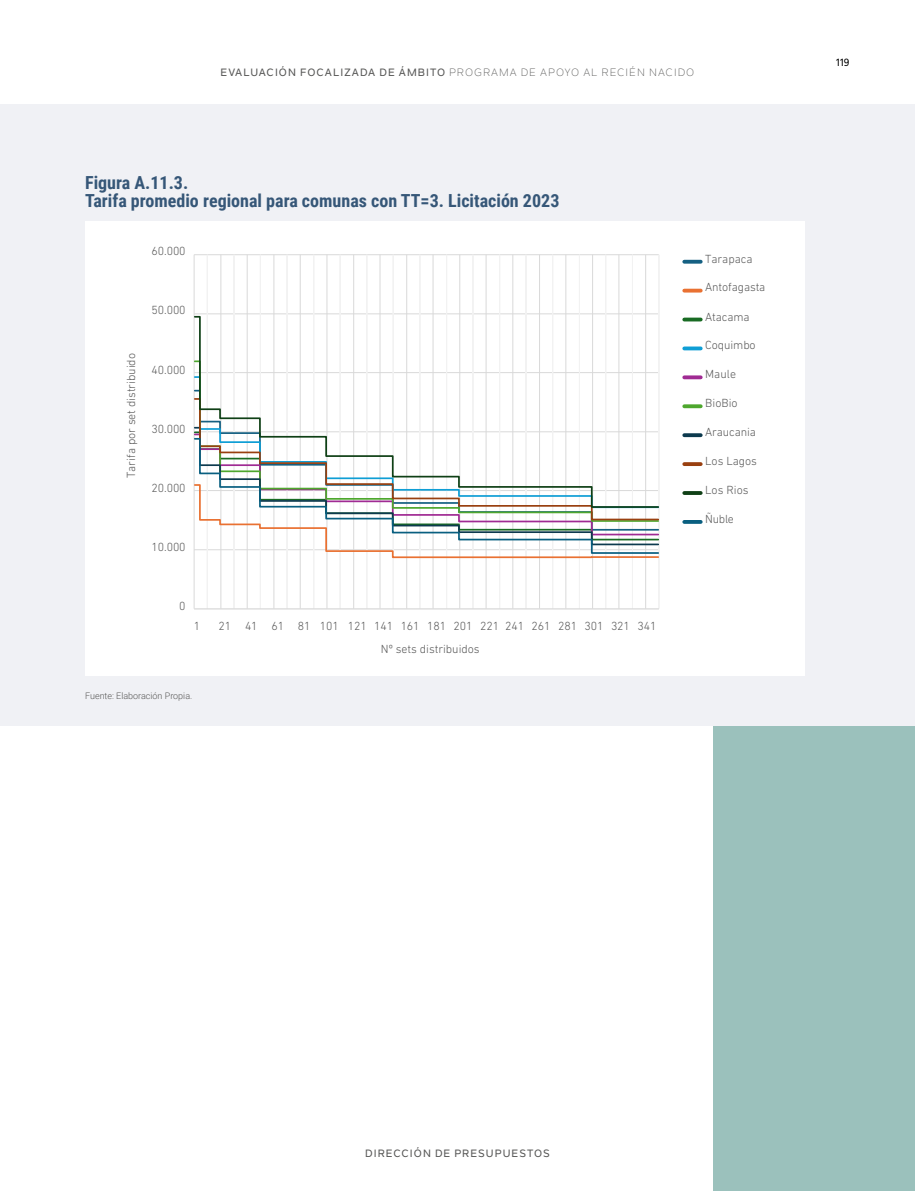
<style>
.page{position:relative;width:915px;height:1191px;background:#fff}
.page>*{position:absolute;margin:0;border:0;box-sizing:border-box;transform-origin:0 0}
.t1{font:700 18px/18px "Roboto Condensed";color:#365778}
.t2{font:300 12px/23.4px "DIN Next LT Pro";letter-spacing:-.005em;color:#595959}
.t3{font:10.5px "Nolan Next";letter-spacing:.1em;color:#575756}
.t4{font:500 10.5px "Nolan Next";letter-spacing:.1em;color:#575756}
.t5{font:500 10.5px "Nolan Next";color:#000}
.t6{font:300 9px "Roboto";color:#575756}
.s1{font-weight:500}
</style>
<div class="page">
<div style="left:712px;top:353px;width:202px;height:838px;background:#9bc1bc"></div>
<div style="left:0;top:104px;width:914px;height:621px;background:#f0f1f5"></div>
<div style="left:85px;top:221px;width:719px;height:455px;background:#fff"></div>
<hr style="left:194px;top:313px;width:464px;height:1px;background:#d9d9d9">
<hr style="left:194px;top:254px;width:464px;height:1px;background:#d9d9d9">
<hr style="left:207px;top:255px;width:1px;height:353px;background:#f2f2f2">
<hr style="left:233px;top:255px;width:1px;height:353px;background:#f2f2f2">
<hr style="left:260px;top:255px;width:1px;height:353px;background:#f2f2f2">
<hr style="left:286px;top:255px;width:1px;height:353px;background:#f2f2f2">
<hr style="left:313px;top:255px;width:1px;height:353px;background:#f2f2f2">
<hr style="left:339px;top:255px;width:1px;height:353px;background:#f2f2f2">
<hr style="left:366px;top:255px;width:1px;height:353px;background:#f2f2f2">
<hr style="left:392px;top:255px;width:1px;height:353px;background:#f2f2f2">
<hr style="left:419px;top:255px;width:1px;height:353px;background:#f2f2f2">
<hr style="left:446px;top:255px;width:1px;height:353px;background:#f2f2f2">
<hr style="left:472px;top:255px;width:1px;height:353px;background:#f2f2f2">
<hr style="left:499px;top:255px;width:1px;height:353px;background:#f2f2f2">
<hr style="left:525px;top:255px;width:1px;height:353px;background:#f2f2f2">
<hr style="left:552px;top:255px;width:1px;height:353px;background:#f2f2f2">
<hr style="left:578px;top:255px;width:1px;height:353px;background:#f2f2f2">
<hr style="left:605px;top:255px;width:1px;height:353px;background:#f2f2f2">
<hr style="left:631px;top:255px;width:1px;height:353px;background:#f2f2f2">
<hr style="left:658px;top:255px;width:1px;height:353px;background:#f2f2f2">
<hr style="left:194px;top:255px;width:1px;height:353px;background:#d9d9d9">
<hr style="left:220px;top:255px;width:1px;height:353px;background:#d9d9d9">
<hr style="left:247px;top:255px;width:1px;height:353px;background:#d9d9d9">
<hr style="left:273px;top:255px;width:1px;height:353px;background:#d9d9d9">
<hr style="left:300px;top:255px;width:1px;height:353px;background:#d9d9d9">
<hr style="left:326px;top:255px;width:1px;height:353px;background:#d9d9d9">
<hr style="left:353px;top:255px;width:1px;height:353px;background:#d9d9d9">
<hr style="left:379px;top:255px;width:1px;height:353px;background:#d9d9d9">
<hr style="left:406px;top:255px;width:1px;height:353px;background:#d9d9d9">
<hr style="left:432px;top:255px;width:1px;height:353px;background:#d9d9d9">
<hr style="left:459px;top:255px;width:1px;height:353px;background:#d9d9d9">
<hr style="left:485px;top:255px;width:1px;height:353px;background:#d9d9d9">
<hr style="left:512px;top:255px;width:1px;height:353px;background:#d9d9d9">
<hr style="left:539px;top:255px;width:1px;height:353px;background:#d9d9d9">
<hr style="left:565px;top:255px;width:1px;height:353px;background:#d9d9d9">
<hr style="left:592px;top:255px;width:1px;height:353px;background:#d9d9d9">
<hr style="left:618px;top:255px;width:1px;height:353px;background:#d9d9d9">
<hr style="left:645px;top:255px;width:1px;height:353px;background:#d9d9d9">
<hr style="left:194px;top:608px;width:464px;height:1px;background:#d9d9d9">
<svg style="left:194px;top:555px;width:465px;height:4px"></svg>
<svg style="left:194px;top:315px;width:464px;height:122px"></svg>
<svg style="left:194px;top:437px;width:465px;height:118px"></svg>
<svg style="left:684px;top:260px;width:16px;height:4px"></svg>
<hr style="left:684px;top:289px;width:16px;height:3px;background:#e97132">
<hr style="left:684px;top:318px;width:16px;height:3px;background:#196b24">
<svg style="left:684px;top:346px;width:16px;height:4px"></svg>
<svg style="left:684px;top:375px;width:16px;height:4px"></svg>
<svg style="left:684px;top:404px;width:16px;height:4px"></svg>
<svg style="left:684px;top:433px;width:16px;height:4px"></svg>
<svg style="left:684px;top:462px;width:16px;height:4px"></svg>
<svg style="left:684px;top:491px;width:16px;height:4px"></svg>
<svg style="left:684px;top:520px;width:16px;height:4px"></svg>
<p class="t3" style="left:220px;top:66px;width:475px"><span class="s1">EVALUACIÓN FOCALIZADA DE ÁMBITO</span> PROGRAMA DE APOYO AL RECIÉN NACIDO</p>
<h1 class="t1" style="left:85px;top:173px;width:475px">Figura A.11.3.<br>Tarifa promedio regional para comunas con TT=3. Licitación 2023</h1>
<p class="t2" style="left:151px;top:239px;width:36px">60.000</p>
<p class="t2" style="left:151px;top:298px;width:36px">50.000</p>
<p class="t2" style="left:119px;top:478px;width:126px;rotate:-90deg">Tarifa por set distribuido</p>
<p class="t2" style="left:151px;top:358px;width:36px">40.000</p>
<p class="t2" style="left:151px;top:417px;width:36px">30.000</p>
<p class="t2" style="left:151px;top:476px;width:36px">20.000</p>
<p class="t2" style="left:151px;top:535px;width:36px">10.000</p>
<p class="t2" style="left:179px;top:594px;width:8px">0</p>
<p class="t2" style="left:194px;top:614px;width:8px">1</p>
<p class="t2" style="left:381px;top:614px;width:277px;text-indent:-162px">21 41 61 81 101 121 141 161 181 201 221 241 261 281 301 321 341<br>Nº sets distribuidos</p>
<p class="t6" style="left:85px;top:689px;width:109px">Fuente: Elaboración Propia.</p>
<p class="t2" style="left:705px;top:247px;width:49px">Tarapaca</p>
<p class="t2" style="left:705px;top:275px;width:62px">Antofagasta</p>
<p class="t2" style="left:705px;top:305px;width:46px">Atacama</p>
<p class="t2" style="left:705px;top:333px;width:52px">Coquimbo</p>
<p class="t2" style="left:705px;top:362px;width:32px">Maule</p>
<p class="t2" style="left:705px;top:391px;width:34px">BioBio</p>
<p class="t2" style="left:705px;top:420px;width:52px">Araucania</p>
<p class="t2" style="left:705px;top:449px;width:53px">Los Lagos</p>
<p class="t2" style="left:705px;top:478px;width:45px">Los Rios</p>
<p class="t2" style="left:705px;top:507px;width:30px">Ñuble</p>
<p class="t5" style="left:835px;top:56px;width:15px">119</p>
<p class="t4" style="left:365px;top:1147px;width:186px">DIRECCIÓN DE PRESUPUESTOS</p>
</div>
